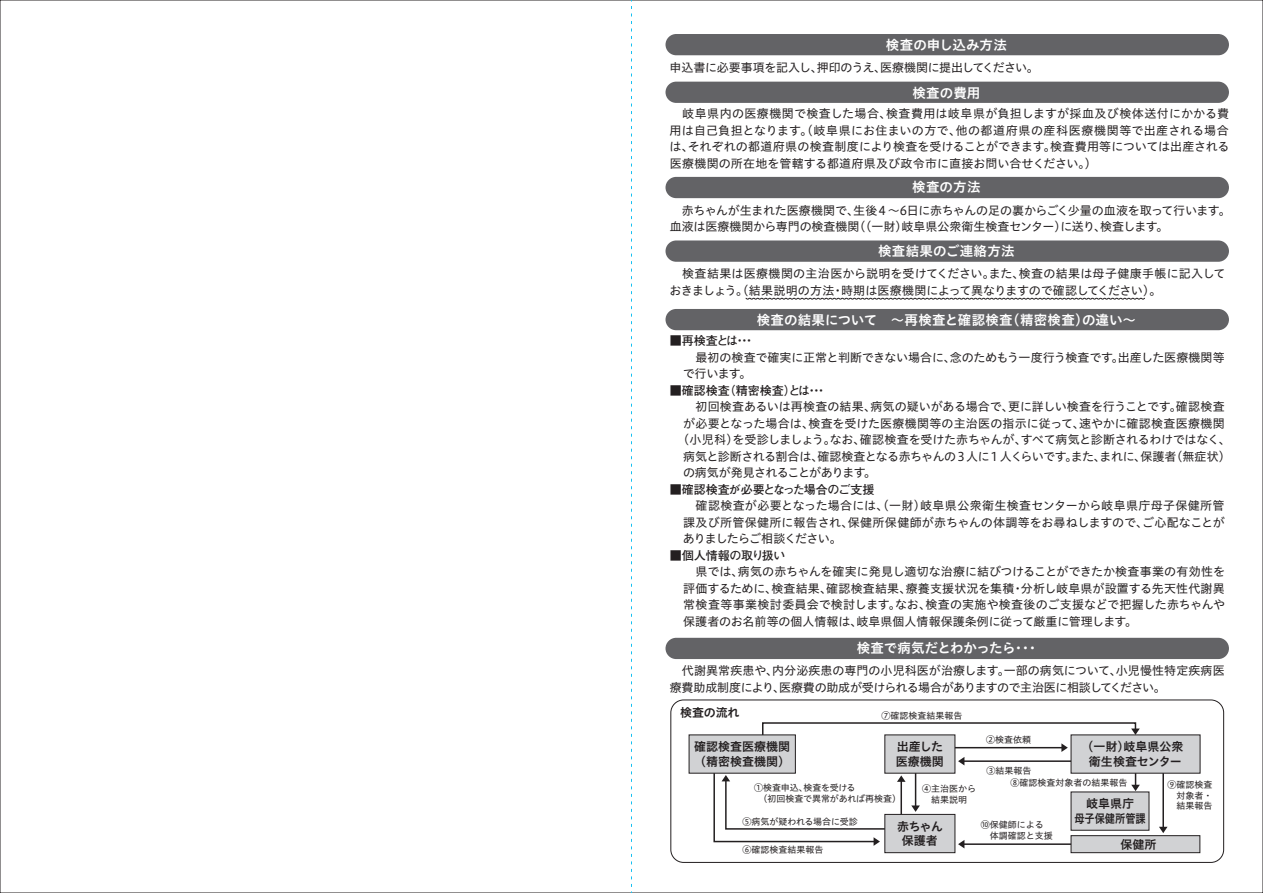
<style>
.page{position:relative;width:1263px;height:893px;background:#fff}
.page>*{position:absolute;margin:0;border:0;box-sizing:border-box;transform-origin:0 0}
.t1{font:13.5px "Hiragino UD Sans Std W6";letter-spacing:.005em;color:#fff}
.t2{font:13.5px "Hiragino UD Sans Std W6";letter-spacing:-.015em;color:#fff}
.t3{font:12px/16.5px "Hiragino UD Sans Std W4";letter-spacing:-.01em;color:#231f20;text-align:justify}
.t4{font:12px/16.5px "Hiragino UD Sans Std W4";letter-spacing:.01em;color:#231f20}
.t5{font:12px/14.4px "Hiragino UD Sans Std W6";color:#231f20;text-align:center}
.t6{font:700 12px "Futo Go B101 Pro";letter-spacing:-.01em;color:#231f20}
.t7{font:12px "Hiragino UD Sans Std W4";letter-spacing:-.045em;color:#231f20}
.t8{font:12px "Hiragino UD Sans Std W4";letter-spacing:-.055em;color:#231f20}
.t9{font:9px/10.8px "Hiragino UD Sans Std W4";color:#231f20}
</style>
<div class="page">
<hr style="left:915px;top:773px;width:1px;height:36px;background:#231f20">
<svg style="left:911px;top:805px;width:9px;height:7px"></svg>
<hr style="left:946px;top:747px;width:118px;height:1px;background:#231f20">
<svg style="left:1061px;top:743px;width:7px;height:9px"></svg>
<hr style="left:961px;top:760px;width:117px;height:2px;background:#231f20">
<hr style="left:961px;top:843px;width:117px;height:2px;background:#231f20">
<div style="left:689px;top:734px;width:107px;height:39px;background:#d1d2d4"></div>
<div style="left:1071px;top:734px;width:129px;height:39px;background:#d1d2d4"></div>
<div style="left:1071px;top:792px;width:78px;height:39px;background:#d1d2d4;border:1px solid #231f20"></div>
<div style="left:1071px;top:835px;width:129px;height:18px;background:#d1d2d4;border:1px solid #231f20"></div>
<div style="left:884px;top:734px;width:71px;height:39px;background:#d1d2d4"></div>
<div style="left:884px;top:814px;width:71px;height:39px;background:#d1d2d4;border:1px solid #231f20"></div>
<svg style="left:761px;top:722px;width:379px;height:15px"></svg>
<svg style="left:713px;top:772px;width:173px;height:74px"></svg>
<svg style="left:958px;top:840px;width:6px;height:8px"></svg>
<svg style="left:958px;top:757px;width:6px;height:8px"></svg>
<hr style="left:900px;top:779px;width:2px;height:35px;background:#231f20">
<svg style="left:897px;top:775px;width:8px;height:7px"></svg>
<hr style="left:1162px;top:773px;width:2px;height:57px;background:#231f20">
<svg style="left:1159px;top:827px;width:8px;height:6px"></svg>
<svg style="left:1131px;top:773px;width:9px;height:18px"></svg>
<div style="left:665px;top:34px;width:564px;height:21px;background:#636366;border-radius:11px"></div>
<div style="left:665px;top:82px;width:564px;height:21px;background:#636366;border-radius:11px"></div>
<div style="left:665px;top:177px;width:564px;height:21px;background:#636366;border-radius:11px"></div>
<div style="left:665px;top:240px;width:564px;height:22px;background:#636366;border-radius:11px"></div>
<div style="left:665px;top:638px;width:564px;height:21px;background:#636366;border-radius:11px"></div>
<div style="left:665px;top:309px;width:564px;height:21px;background:#636366;border-radius:11px"></div>
<div style="left:670px;top:700px;width:554px;height:163px;border:1px solid #231f20;border-radius:13px"></div>
<svg style="left:745px;top:297px;width:400px;height:3px"></svg>
<svg style="left:631px;top:0;width:1px;height:893px"></svg>
<p class="t1" style="left:886px;top:34px;width:122px">検査の申し込み方法</p>
<p class="t3" style="left:670px;top:58px;width:371px">申込書に必要事項を記入し、押印のうえ、医療機関に提出してください。</p>
<p class="t1" style="left:912px;top:82px;width:70px">検査の費用</p>
<p class="t3" style="left:669px;top:105px;width:561px">　岐阜県内の医療機関で検査した場合、検査費用は岐阜県が負担しますが採血及び検体送付にかかる費用は自己負担となります。（岐阜県にお住まいの方で、他の都道府県の産科医療機関等で出産される場合は、それぞれの都道府県の検査制度により検査を受けることができます。検査費用等については出産される医療機関の所在地を管轄する都道府県及び政令市に直接お問い合せください。）</p>
<p class="t1" style="left:912px;top:177px;width:70px">検査の方法</p>
<p class="t3" style="left:670px;top:201px;width:562px">　赤ちゃんが生まれた医療機関で、生後４～6日に赤ちゃんの足の裏からごく少量の血液を取って行います。血液は医療機関から専門の検査機関（（一財）岐阜県公衆衛生検査センター）に送り、検査します。</p>
<p class="t1" style="left:878px;top:241px;width:138px">検査結果のご連絡方法</p>
<p class="t4" style="left:669px;top:265px;width:557px">　検査結果は医療機関の主治医から説明を受けてください。また、検査の結果は母子健康手帳に記入しておきましょう。（結果説明の方法・時期は医療機関によって異なりますので確認してください）。</p>
<p class="t1" style="left:757px;top:310px;width:381px">検査の結果について　～再検査と確認検査（精密検査）の違い～</p>
<p class="t6" style="left:670px;top:331px;width:87px">■再検査とは・・・</p>
<p class="t3" style="left:683px;top:348px;width:543px">　最初の検査で確実に正常と判断できない場合に、念のためもう一度行う検査です。出産した医療機関等で行います。</p>
<p class="t6" style="left:670px;top:381px;width:159px">■確認検査（精密検査）とは・・・</p>
<p class="t3" style="left:683px;top:398px;width:543px">　初回検査あるいは再検査の結果、病気の疑いがある場合で、更に詳しい検査を行うことです。確認検査</p>
<p class="t4" style="left:683px;top:414px;width:543px">が必要となった場合は、検査を受けた医療機関等の主治医の指示に従って、速やかに確認検査医療機関</p>
<p class="t3" style="left:677px;top:431px;width:555px">（小児科）を受診しましょう。なお、確認検査を受けた赤ちゃんが、すべて病気と診断されるわけではなく、</p>
<p class="t7" style="left:683px;top:447px;width:549px">病気と診断される割合は、確認検査となる赤ちゃんの３人に１人くらいです。また、まれに、保護者（無症状）</p>
<p class="t8" style="left:683px;top:464px;width:195px">の病気が発見されることがあります。</p>
<p class="t6" style="left:670px;top:480px;width:206px">■確認検査が必要となった場合のご支援</p>
<p class="t3" style="left:683px;top:497px;width:543px">　確認検査が必要となった場合には、（一財）岐阜県公衆衛生検査センターから岐阜県庁母子保健所管課及び所管保健所に報告され、保健所保健師が赤ちゃんの体調等をお尋ねしますので、ご心配なことがありましたらご相談ください。</p>
<p class="t6" style="left:670px;top:546px;width:117px">■個人情報の取り扱い</p>
<p class="t3" style="left:683px;top:563px;width:543px">　県では、病気の赤ちゃんを確実に発見し適切な治療に結びつけることができたか検査事業の有効性を評価するために、検査結果、確認検査結果、療養支援状況を集積・分析し岐阜県が設置する先天性代謝異常検査等事業検討委員会で検討します。なお、検査の実施や検査後のご支援などで把握した赤ちゃんや保護者のお名前等の個人情報は、岐阜県個人情報保護条例に従って厳重に管理します。</p>
<p class="t2" style="left:857px;top:638px;width:184px">検査で病気だとわかったら・・・</p>
<p class="t3" style="left:670px;top:662px;width:556px">　代謝異常疾患や、内分泌疾患の専門の小児科医が治療します。一部の病気について、小児慢性特定疾病医療費助成制度により、医療費の助成が受けられる場合がありますので主治医に相談してください。</p>
<p class="t5" style="left:680px;top:705px;width:61px">検査の流れ</p>
<p class="t9" style="left:882px;top:709px;width:82px">⑦確認検査結果報告</p>
<p class="t9" style="left:986px;top:733px;width:46px">②検査依頼</p>
<p class="t9" style="left:1010px;top:764px;width:118px;line-height:12px;text-indent:-24px">③結果報告<br>⑧確認検査対象者の結果報告</p>
<p class="t5" style="left:1081px;top:739px;width:103px">（一財）岐阜県公衆衛生検査センター</p>
<p class="t5" style="left:1074px;top:796px;width:73px">岐阜県庁<br>母子保健所管課</p>
<p class="t5" style="left:1120px;top:837px;width:37px">保健所</p>
<p class="t5" style="left:694px;top:739px;width:97px;text-align:left">確認検査医療機関（精密検査機関）</p>
<p class="t5" style="left:896px;top:739px;width:49px;text-align:left">出産した医療機関</p>
<p class="t9" style="left:1167px;top:778px;width:46px;text-align:justify">⑨確認検査　対象者・　結果報告</p>
<p class="t9" style="left:754px;top:782px;width:149px">①検査申込、検査を受ける<br>　（初回検査で異常があれば再検査）</p>
<p class="t9" style="left:743px;top:815px;width:117px">⑤病気が疑われる場合に受診</p>
<p class="t9" style="left:743px;top:843px;width:82px">⑥確認検査結果報告</p>
<p class="t9" style="left:922px;top:783px;width:55px">④主治医から　結果説明</p>
<p class="t9" style="left:981px;top:819px;width:73px">⑩保健師による　体調確認と支援</p>
<p class="t5" style="left:897px;top:818px;width:47px">赤ちゃん保護者</p>
</div>
